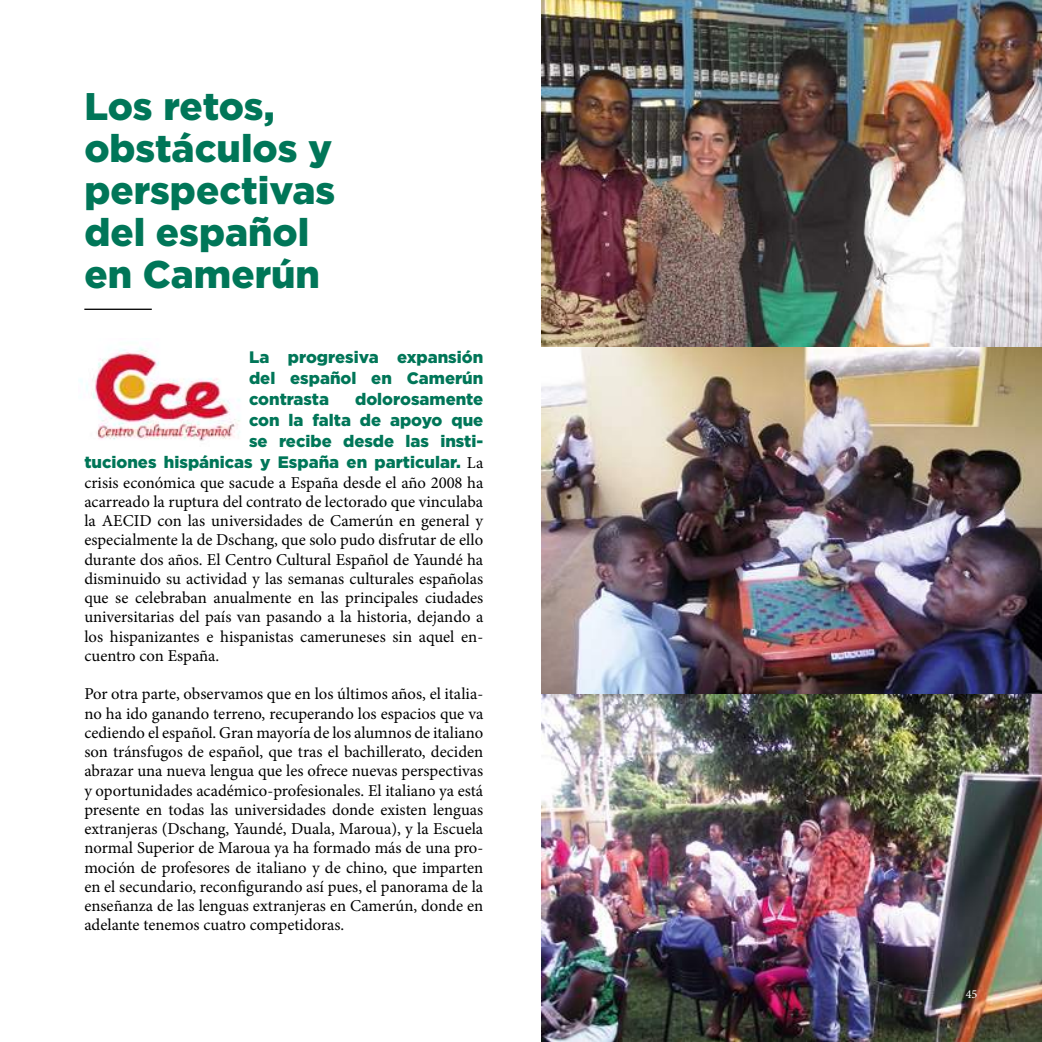
<style>
.page{position:relative;width:1042px;height:1042px;background:#fff}
.page>*{position:absolute;margin:0;border:0;box-sizing:border-box;transform-origin:0 0}
.t1{font:900 38.5px/42px "Gotham";color:#007658}
.t2{font:16.62px/19.2px "Minion Pro";color:#000;text-align:justify}
.t3{font:900 16.62px/21px "Gotham";color:#007658;text-align:justify}
.t4{font:12.25px "Minion Pro";color:#fff}
.s1{font-family:"Minion Pro";font-weight:400;color:#000}
</style>
<div class="page">
<hr style="left:84px;top:309px;width:68px;height:1px;background:#000">
<img style="left:79px;top:347px;width:161px;height:94px">
<img style="left:541px;top:0;width:501px;height:347px">
<img style="left:541px;top:347px;width:501px;height:347px">
<img style="left:541px;top:694px;width:501px;height:348px">
<h1 class="t1" style="left:84px;top:85px;width:252px">Los retos, obstáculos y perspectivas del español en Camerún</h1>
<p class="t3" style="left:249px;top:347px;width:236px">La progresiva expansión del español en Camerún contrasta</p>
<p class="t3" style="left:84px;top:389px;width:400px;text-align:right">dolorosamente<br>con la falta de apoyo que<br>se recibe desde las insti-<br>tuciones hispánicas y España en particular. <span class="s1">La</span></p>
<p class="t2" style="left:84px;top:473px;width:400px">crisis económica que sacude a España desde el año 2008 ha acarreado la ruptura del contrato de lectorado que vinculaba la AECID con las universidades de Camerún en general y especialmente la de Dschang, que solo pudo disfrutar de ello durante dos años. El Centro Cultural Español de Yaundé ha disminuido su actividad y las semanas culturales españolas que se celebraban anualmente en las principales ciudades universitarias del país van pasando a la historia, dejando a los hispanizantes e hispanistas cameruneses sin aquel en&shy;cuentro con España.</p>
<p class="t2" style="left:84px;top:684px;width:400px">Por otra parte, observamos que en los últimos años, el italia&shy;no ha ido ganando terreno, recuperando los espacios que va cediendo el español. Gran mayoría de los alumnos de italiano son tránsfugos de español, que tras el bachillerato, deciden abrazar una nueva lengua que les ofrece nuevas perspectivas y oportunidades académico-profesionales. El italiano ya está presente en todas las universidades donde existen lenguas extranjeras (Dschang, Yaundé, Duala, Maroua), y la Escuela normal Superior de Maroua ya ha formado más de una pro&shy;moción de profesores de italiano y de chino, que imparten en el secundario, reconfigurando así pues, el panorama de la enseñanza de las lenguas extranjeras en Camerún, donde en adelante tenemos cuatro competidoras.</p>
<p class="t4" style="left:965px;top:985px;width:13px">45</p>
</div>
